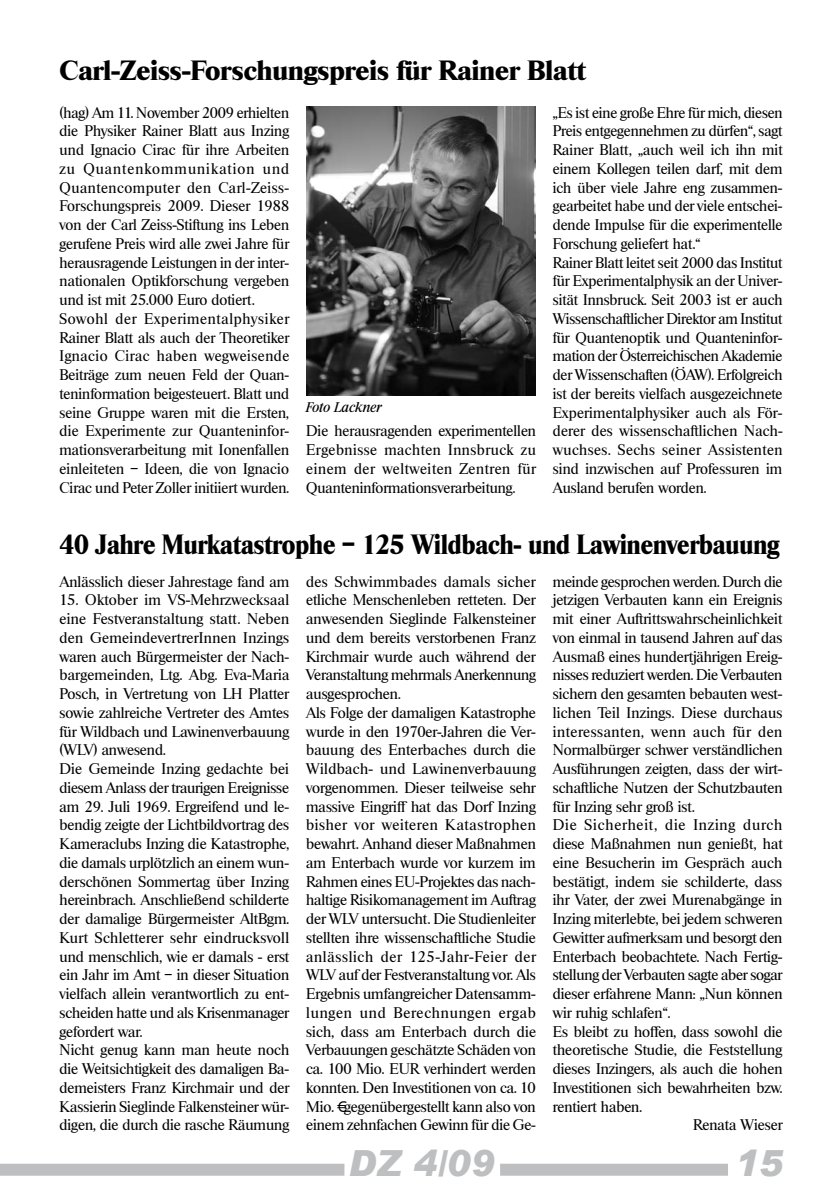
<style>
.page{position:relative;width:825px;height:1195px;background:#fff}
.page>*{position:absolute;margin:0;border:0;box-sizing:border-box;transform-origin:0 0}
.t1{font:italic 900 36px "Arial";color:#bebfc1}
.t2{font:700 27px "Riccione";color:#000;scale:.87 1}
.t3{font:700 27px "Riccione";color:#000}
.t4{font:15px/18.8px "Riccione";color:#000;scale:.96 1}
.t5{font:15px/18.8px "Riccione";color:#000;scale:.95 1}
.t6{font:15px "Riccione";letter-spacing:.04em;color:#000;scale:.96 1}
.t7{font:15px "Riccione";letter-spacing:.055em;color:#000;scale:.96 1}
.t8{font:italic 13.5px "Riccione";color:#000}
</style>
<div class="page">
<div style="left:500px;top:1164px;width:228px;height:12px;background:#bebfc1"></div>
<div style="left:0;top:1164px;width:344px;height:12px;background:#bebfc1"></div>
<img style="left:306px;top:106px;width:230px;height:289px">
<h2 class="t3" style="left:60px;top:55px;width:528px">Carl-Zeiss-Forschungspreis für Rainer Blatt</h2>
<p class="t5" style="left:60px;top:103px;width:243px">(hag) Am 11. November 2009 erhielten die Physiker Rainer Blatt aus Inzing und Ignacio Cirac für ihre Arbeiten zu Quantenkommunikation und Quantencomputer den Carl-Zeiss-Forschungspreis 2009. Dieser 1988 von der Carl Zeiss-Stiftung ins Leben gerufene Preis wird alle zwei Jahre für herausragende Leistungen in der inter&shy;nationalen Optikforschung vergeben und ist mit 25.000 Euro dotiert.<br>Sowohl der Experimentalphysiker Rainer Blatt als auch der Theoretiker Ignacio Cirac haben wegweisende Beiträge zum neuen Feld der Quan&shy;teninformation beigesteuert. Blatt und seine Gruppe waren mit die Ersten, die Experimente zur Quanteninfor&shy;mationsverarbeitung mit Ionenfallen einleiteten – Ideen, die von Ignacio Cirac und Peter Zoller initiiert wurden.</p>
<p class="t8" style="left:306px;top:400px;width:77px">Foto Lackner</p>
<p class="t5" style="left:306px;top:422px;width:243px;text-align:justify">Die herausragenden experimentellen Ergebnisse machten Innsbruck zu einem der weltweiten Zentren für Quanteninformationsverarbeitung.</p>
<p class="t5" style="left:553px;top:103px;width:243px">„Es ist eine große Ehre für mich, diesen Preis entgegennehmen zu dürfen“, sagt Rainer Blatt, „auch weil ich ihn mit einem Kollegen teilen darf, mit dem ich über viele Jahre eng zusammen&shy;gearbeitet habe und der viele entschei&shy;dende Impulse für die experimentelle Forschung geliefert hat.“<br>Rainer Blatt leitet seit 2000 das Institut für Experimentalphysik an der Univer&shy;sität Innsbruck. Seit 2003 ist er auch Wissenschaftlicher Direktor am Institut für Quantenoptik und Quanteninfor&shy;mation der Österreichischen Akademie der Wissenschaften (ÖAW). Erfolgreich ist der bereits vielfach ausgezeichnete Experimentalphysiker auch als För&shy;derer des wissenschaftlichen Nach&shy;wuchses. Sechs seiner Assistenten sind inzwischen auf Professuren im Ausland berufen worden.</p>
<h2 class="t2" style="left:60px;top:529px;width:829px">40 Jahre Murkatastrophe – 125 Wildbach- und Lawinenverbauung</h2>
<p class="t4" style="left:60px;top:572px;width:241px">Anlässlich dieser Jahrestage fand am</p>
<p class="t4" style="left:60px;top:591px;width:241px">15. Oktober im VS-Mehrzwecksaal eine Festveranstaltung statt. Neben den GemeindevertrerInnen Inzings waren auch Bürgermeister der Nach&shy;bargemeinden, Ltg. Abg. Eva-Maria Posch, in Vertretung von LH Platter sowie zahlreiche Vertreter des Amtes für Wildbach und Lawinenverbauung (WLV) anwesend.<br>Die Gemeinde Inzing gedachte bei diesem Anlass der traurigen Ereignisse am 29. Juli 1969. Ergreifend und le&shy;bendig zeigte der Lichtbildvortrag des Kameraclubs Inzing die Katastrophe, die damals urplötzlich an einem wun&shy;derschönen Sommertag über Inzing hereinbrach. Anschließend schilderte der damalige Bürgermeister AltBgm.<br>Kurt Schletterer sehr eindrucksvoll und menschlich, wie er damals - erst ein Jahr im Amt – in dieser Situation vielfach allein verantwortlich zu ent&shy;scheiden hatte und als Krisenmanager gefordert war.<br>Nicht genug kann man heute noch die Weitsichtigkeit des damaligen Ba&shy;demeisters Franz Kirchmair und der Kassierin Sieglinde Falkensteiner wür&shy;digen, die durch die rasche Räumung</p>
<p class="t4" style="left:306px;top:572px;width:241px">des Schwimmbades damals sicher etliche Menschenleben retteten. Der anwesenden Sieglinde Falkensteiner und dem bereits verstorbenen Franz Kirchmair wurde auch während der Veranstaltung mehrmals Anerkennung ausgesprochen.<br>Als Folge der damaligen Katastrophe wurde in den 1970er-Jahren die Ver&shy;bauung des Enterbaches durch die Wildbach- und Lawinenverbauung vorgenommen. Dieser teilweise sehr massive Eingriff hat das Dorf Inzing bisher vor weiteren Katastrophen bewahrt. Anhand dieser Maßnahmen am Enterbach wurde vor kurzem im Rahmen eines EU-Projektes das nach&shy;haltige Risikomanagement im Auftrag der WLV untersucht. Die Studienleiter stellten ihre wissenschaftliche Studie anlässlich der 125-Jahr-Feier der WLV auf der Festveranstaltung vor. Als Ergebnis umfangreicher Datensamm&shy;lungen und Berechnungen ergab sich, dass am Enterbach durch die Verbauungen geschätzte Schäden von ca. 100 Mio. EUR verhindert werden konnten. Den Investitionen von ca. 10<br>Mio. € gegenübergestellt kann also von einem zehnfachen Gewinn für die Ge-</p>
<p class="t4" style="left:553px;top:572px;width:241px">meinde gesprochen werden. Durch die</p>
<p class="t4" style="left:553px;top:591px;width:241px">jetzigen Verbauten kann ein Ereignis</p>
<p class="t4" style="left:553px;top:609px;width:241px">mit einer Auftrittswahrscheinlichkeit</p>
<p class="t4" style="left:553px;top:628px;width:241px">von einmal in tausend Jahren auf das</p>
<p class="t4" style="left:553px;top:647px;width:241px">Ausmaß eines hundertjährigen Ereig-</p>
<p class="t4" style="left:553px;top:666px;width:240px">nisses reduziert werden. Die Verbauten</p>
<p class="t4" style="left:553px;top:684px;width:241px">sichern den gesamten bebauten west-</p>
<p class="t4" style="left:553px;top:703px;width:241px">lichen Teil Inzings. Diese durchaus</p>
<p class="t6" style="left:553px;top:723px;width:241px">interessanten, wenn auch für den</p>
<p class="t4" style="left:553px;top:741px;width:241px">Normalbürger schwer verständlichen</p>
<p class="t4" style="left:553px;top:759px;width:241px">Ausführungen zeigten, dass der wirt-</p>
<p class="t4" style="left:553px;top:778px;width:241px">schaftliche Nutzen der Schutzbauten</p>
<p class="t4" style="left:553px;top:797px;width:149px">für Inzing sehr groß ist.</p>
<p class="t7" style="left:553px;top:816px;width:240px">Die Sicherheit, die Inzing durch</p>
<p class="t4" style="left:553px;top:834px;width:241px">diese Maßnahmen nun genießt, hat</p>
<p class="t4" style="left:553px;top:853px;width:241px">eine Besucherin im Gespräch auch</p>
<p class="t4" style="left:553px;top:872px;width:240px">bestätigt, indem sie schilderte, dass</p>
<p class="t4" style="left:553px;top:891px;width:241px">ihr Vater, der zwei Murenabgänge in</p>
<p class="t4" style="left:553px;top:909px;width:241px">Inzing miterlebte, bei jedem schweren</p>
<p class="t4" style="left:553px;top:928px;width:241px">Gewitter aufmerksam und besorgt den</p>
<p class="t4" style="left:553px;top:947px;width:241px">Enterbach beobachtete. Nach Fertig-</p>
<p class="t4" style="left:553px;top:966px;width:241px">stellung der Verbauten sagte aber sogar</p>
<p class="t4" style="left:553px;top:984px;width:241px">dieser erfahrene Mann: „Nun können</p>
<p class="t4" style="left:553px;top:1003px;width:124px">wir ruhig schlafen“.</p>
<p class="t4" style="left:553px;top:1022px;width:241px">Es bleibt zu hoffen, dass sowohl die</p>
<p class="t4" style="left:553px;top:1041px;width:240px">theoretische Studie, die Feststellung</p>
<p class="t4" style="left:553px;top:1059px;width:241px">dieses Inzingers, als auch die hohen</p>
<p class="t4" style="left:553px;top:1078px;width:241px">Investitionen sich bewahrheiten bzw.</p>
<p class="t4" style="left:553px;top:1097px;width:94px">rentiert haben.</p>
<p class="t4" style="left:693px;top:1116px;width:95px">Renata Wieser</p>
<h1 class="t1" style="left:348px;top:1141px;width:147px">DZ 4/09</h1>
<h1 class="t1" style="left:734px;top:1141px;width:50px">15</h1>
</div>
